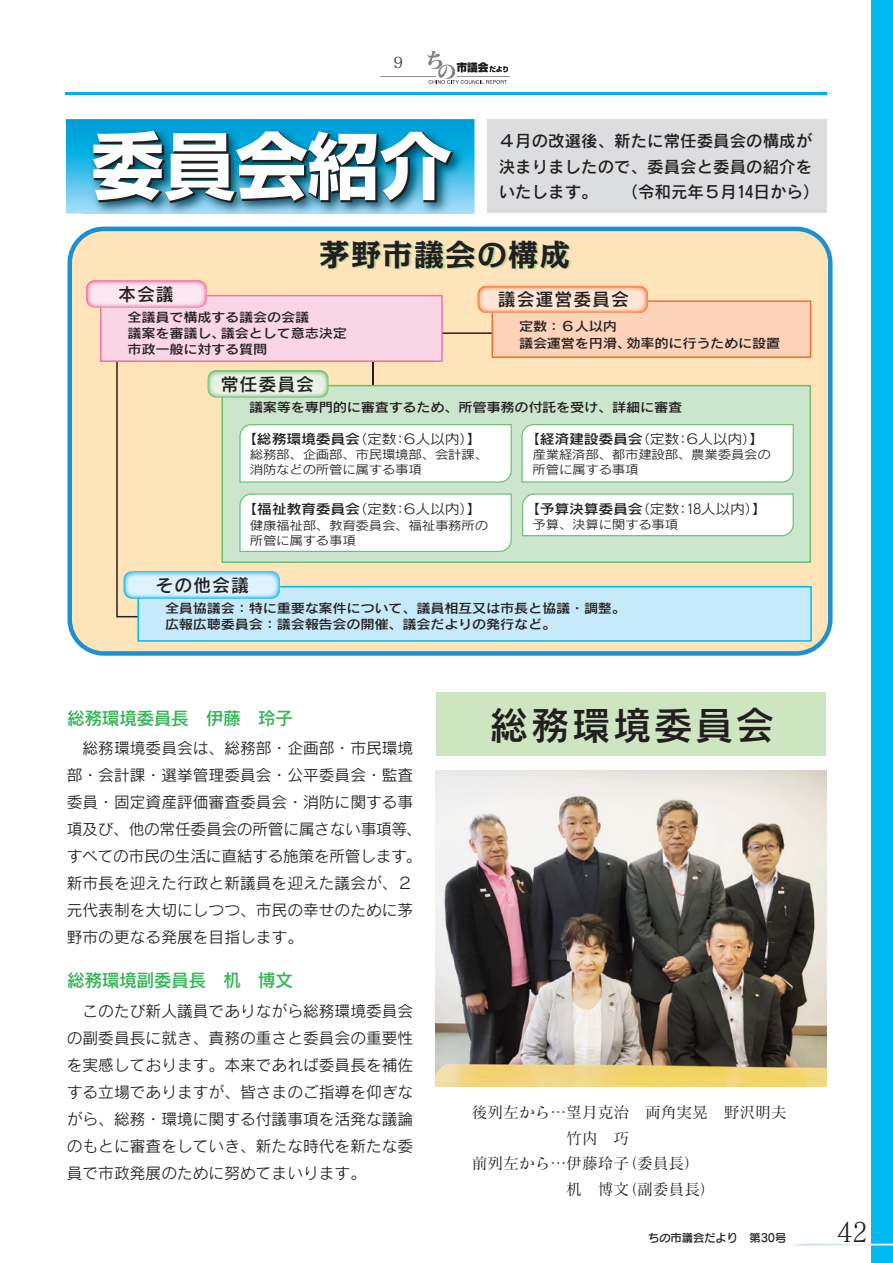
<style>
.page{position:relative;width:893px;height:1263px;background:#fff}
.page>*{position:absolute;margin:0;border:0;box-sizing:border-box;transform-origin:0 0}
.t1{font:700 72px "Shin Go Pr 5";color:#fff}
.t2{font:39px "Rodin Pro DB";letter-spacing:.05em;color:#231f20}
.t3{font:700 30px "Kakumin Pro";letter-spacing:.05em;color:#231f20}
.t4{font:27px "Matisse Pro M";color:#231f20;scale:.9 1}
.t5{font:18px "Rodin Pro DB";letter-spacing:-.035em;color:#36b558}
.t6{font:18px "Rodin Pro DB";letter-spacing:.05em;color:#231f20}
.t7{font:16.5px "Rodin Pro DB";color:#231f20}
.t8{font:15.75px/27px "Rodin Pro M";color:#231f20}
.t9{font:15.75px/25.5px "Matisse Pro M";color:#231f20}
.t10{font:15px "Matisse Pro M";color:#231f20}
.t11{font:13.5px "Rodin Pro M";letter-spacing:-.02em;color:#231f20;scale:1.11 1}
.t12{font:13.5px "Rodin Pro DB";letter-spacing:-.02em;color:#231f20;scale:1.11 1}
.t13{font:12.75px/15.9px "Rodin Pro DB";letter-spacing:-.02em;color:#231f20;scale:1.11 1}
.t14{font:12.15px/15px "Rodin Pro M";letter-spacing:-.02em;color:#231f20;scale:1.11 1}
.t15{font:11.25px "Seurat Pro DB";color:#231f20}
.s1{font-family:"Rodin Pro DB"}
</style>
<div class="page">
<div style="left:872px;top:0;width:21px;height:1263px;background:#00baf1"></div>
<hr style="left:66px;top:93px;width:761px;height:2px;background:#00aeef">
<hr style="left:457px;top:76px;width:53px;height:1px;background:#939598">
<hr style="left:380px;top:76px;width:56px;height:1px;background:#939598">
<svg style="left:427px;top:50px;width:81px;height:34px"></svg>
<svg style="left:796px;top:1244px;width:97px;height:1px"></svg>
<div style="left:436px;top:692px;width:390px;height:64px;background:#cde5c1"></div>
<img style="left:435px;top:771px;width:391px;height:315px">
<svg style="left:67px;top:227px;width:765px;height:429px;background:#e8dcbb"></svg>
<div style="left:487px;top:119px;width:339px;height:94px;background:#dcdddf"></div>
<img style="left:99px;top:226px;width:372px;height:1px">
<img style="left:84px;top:227px;width:387px;height:6px">
<svg style="left:66px;top:119px;width:408px;height:95px;background:#207fa0"></svg>
<div style="left:116px;top:332px;width:389px;height:285px;background:#fee4b8"></div>
<hr style="left:372px;top:332px;width:1px;height:66px;background:#231f20">
<svg style="left:86px;top:280px;width:357px;height:82px;background:#fad3db"></svg>
<img style="left:86px;top:280px;width:121px;height:27px">
<svg style="left:221px;top:385px;width:590px;height:178px;background:#c7e4c9"></svg>
<img style="left:208px;top:370px;width:120px;height:27px">
<svg style="left:124px;top:571px;width:688px;height:71px;background:#c7e6ec"></svg>
<img style="left:124px;top:571px;width:156px;height:27px">
<svg style="left:478px;top:286px;width:333px;height:72px;background:#fbd0b1"></svg>
<img style="left:478px;top:286px;width:170px;height:27px">
<svg style="left:239px;top:424px;width:273px;height:59px"></svg>
<svg style="left:239px;top:493px;width:273px;height:59px"></svg>
<svg style="left:521px;top:424px;width:273px;height:59px"></svg>
<svg style="left:522px;top:493px;width:272px;height:43px"></svg>
<p class="t10" style="left:393px;top:53px;width:11px">9</p>
<h1 class="t1" style="left:92px;top:109px;width:361px">委員会紹介</h1>
<p class="t7" style="left:499px;top:130px;width:315px">４月の改選後、新たに常任委員会の構成が</p>
<p class="t7" style="left:499px;top:181px;width:100px">いたします。</p>
<p class="t7" style="left:499px;top:156px;width:315px">決まりましたので、委員会と委員の紹介を</p>
<p class="t7" style="left:621px;top:181px;width:199px">（令和元年５月14日から(</p>
<h3 class="t3" style="left:320px;top:231px;width:252px">茅野市議会の構成</h3>
<p class="t6" style="left:118px;top:282px;width:57px">本会議</p>
<p class="t13" style="left:221px;top:309px;width:115px;text-indent:-93px">全議員で構成する議会の会議<br>議会として意志決定</p>
<p class="t6" style="left:498px;top:288px;width:133px">議会運営委員会</p>
<p class="t13" style="left:519px;top:318px;width:90px">定数：６人以内</p>
<p class="t13" style="left:626px;top:335px;width:140px">効率的に行うために設置</p>
<p class="t13" style="left:127px;top:325px;width:128px">議案を審議し、<br>市政一般に対する質問</p>
<p class="t6" style="left:221px;top:372px;width:95px">常任委員会</p>
<p class="t13" style="left:249px;top:399px;width:392px">議案等を専門的に審査するため、所管事務の付託を受け、詳細に審査</p>
<p class="t13" style="left:519px;top:335px;width:102px">議会運営を円滑、</p>
<p class="t11" style="left:352px;top:430px;width:41px">（定数</p>
<p class="t11" style="left:393px;top:430px;width:82px">：６人以内<span class="s1">【</span>(</p>
<p class="t12" style="left:242px;top:430px;width:108px">【総務環境委員会</p>
<p class="t14" style="left:250px;top:446px;width:216px">総務部、企画部、市民環境部、会計課、消防などの所管に属する事項</p>
<p class="t11" style="left:393px;top:500px;width:82px">：６人以内<span class="s1">【</span>(</p>
<p class="t11" style="left:352px;top:500px;width:41px">（定数</p>
<p class="t12" style="left:242px;top:500px;width:108px">【福祉教育委員会</p>
<p class="t14" style="left:250px;top:517px;width:216px">健康福祉部、教育委員会、福祉事務所の所管に属する事項</p>
<p class="t11" style="left:635px;top:430px;width:41px">（定数</p>
<p class="t11" style="left:675px;top:430px;width:82px">：６人以内<span class="s1">【</span>(</p>
<p class="t12" style="left:525px;top:430px;width:108px">【経済建設委員会</p>
<p class="t14" style="left:532px;top:446px;width:216px">産業経済部、都市建設部、農業委員会の所管に属する事項</p>
<p class="t11" style="left:675px;top:500px;width:84px">：18人以内<span class="s1">【</span>(</p>
<p class="t11" style="left:635px;top:500px;width:41px">（定数</p>
<p class="t12" style="left:525px;top:500px;width:108px">【予算決算委員会</p>
<p class="t14" style="left:532px;top:516px;width:133px">予算、決算に関する事項</p>
<p class="t6" style="left:155px;top:573px;width:95px">その他会議</p>
<p class="t13" style="left:165px;top:600px;width:417px">全員協議会：特に重要な案件について、議員相互又は市長と協議・調整。広報広聴委員会：議会報告会の開催、議会だよりの発行など。</p>
<p class="t5" style="left:67px;top:706px;width:228px">総務環境委員長　伊藤　玲子</p>
<p class="t8" style="left:67px;top:734px;width:357px">　総務環境委員会は、総務部・企画部・市民環境部・会計課・選挙管理委員会・公平委員会・監査委員・固定資産評価審査委員会・消防に関する事項及び、他の常任委員会の所管に属さない事項等、すべての市民の生活に直結する施策を所管します。新市長を迎えた行政と新議員を迎えた議会が、２元代表制を大切にしつつ、市民の幸せのために茅野市の更なる発展を目指します。</p>
<p class="t5" style="left:67px;top:969px;width:228px">総務環境副委員長　机　博文</p>
<p class="t8" style="left:67px;top:997px;width:348px;text-align:justify">　このたび新人議員でありながら総務環境委員会の副委員長に就き、責務の重さと委員会の重要性を実感しております。本来であれば委員長を補佐する立場でありますが、皆さまのご指導を仰ぎながら、総務・環境に関する付議事項を活発な議論のもとに審査をしていき、新たな時代を新たな委員で市政発展のために努めてまいります。</p>
<h2 class="t2" style="left:490px;top:699px;width:286px">総務環境委員会</h2>
<p class="t9" style="left:472px;top:1099px;width:316px">後列左から…望月克治　両角実晃　野沢明夫</p>
<p class="t9" style="left:621px;top:1150px;width:80px">（委員長(</p>
<p class="t9" style="left:621px;top:1150px;width:96px;text-indent:-150px">前列左から…伊藤玲子<br>（副委員長(</p>
<p class="t15" style="left:648px;top:1231px;width:140px">ちの市議会だより　第30号</p>
<h3 class="t4" style="left:837px;top:1215px;width:36px">42</h3>
</div>
